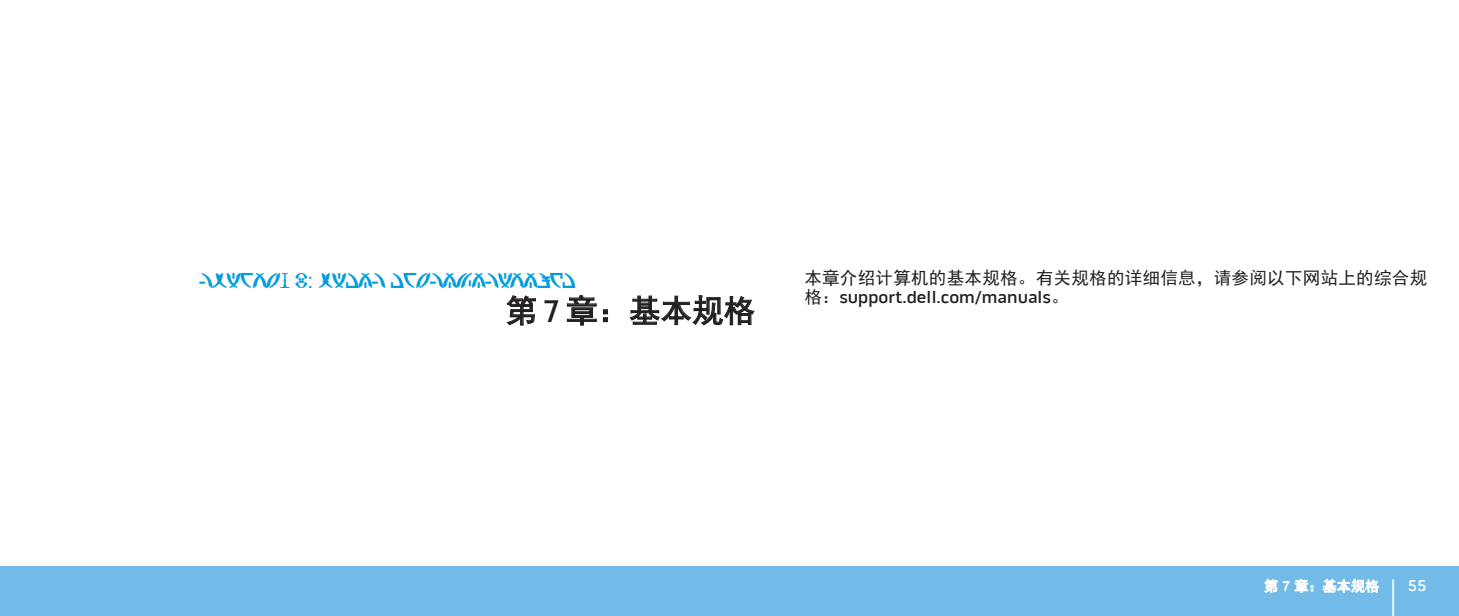
<style>
.page{position:relative;width:1459px;height:616px;background:#fff}
.page>*{position:absolute;margin:0;border:0;box-sizing:border-box;transform-origin:0 0}
.t1{font:31.5px "Sim Hei";color:#231f20}
.t2{font:21px "Aliencaret";color:#069ddc}
.t3{font:17.5px "Sim Hei";letter-spacing:.015em;color:#231f20}
.t4{font:500 17.5px "Pill Alt 600 mg";color:#231f20}
.t5{font:500 15.75px "Pill Alt 600 mg";color:#fff}
.s1{font-family:"Pill Gothic 600 mg";font-weight:600}
.s2{font-family:"Sim Hei";font-weight:400}
</style>
<div class="page">
<div style="left:0;top:566px;width:1458px;height:49px;background:#72bbe8"></div>
<hr style="left:1392px;top:579px;width:2px;height:36px;background:#fff">
<svg style="left:1264px;top:578px;width:13px;height:14px"></svg>
<svg style="left:1294px;top:578px;width:19px;height:14px"></svg>
<svg style="left:1322px;top:578px;width:57px;height:14px"></svg>
<svg style="left:506px;top:295px;width:30px;height:30px"></svg>
<svg style="left:567px;top:295px;width:29px;height:30px"></svg>
<svg style="left:603px;top:309px;width:4px;height:12px"></svg>
<svg style="left:630px;top:295px;width:124px;height:30px"></svg>
<p class="t2" style="left:199px;top:267px;width:377px">CHAPTER 7: BASIC SPECIFICATIONS</p>
<h1 class="t1" style="left:506px;top:294px;width:251px">第 <span class="s1">7</span> 章：基本规格</h1>
<p class="t3" style="left:804px;top:269px;width:624px">本章介绍计算机的基本规格。有关规格的详细信息，请参阅以下网站上的综合规</p>
<p class="t4" style="left:804px;top:287px;width:266px"><span class="s2">格：</span>support.dell.com/manuals<span class="s2">。</span></p>
<p class="t5" style="left:1407px;top:576px;width:20px">55</p>
</div>
